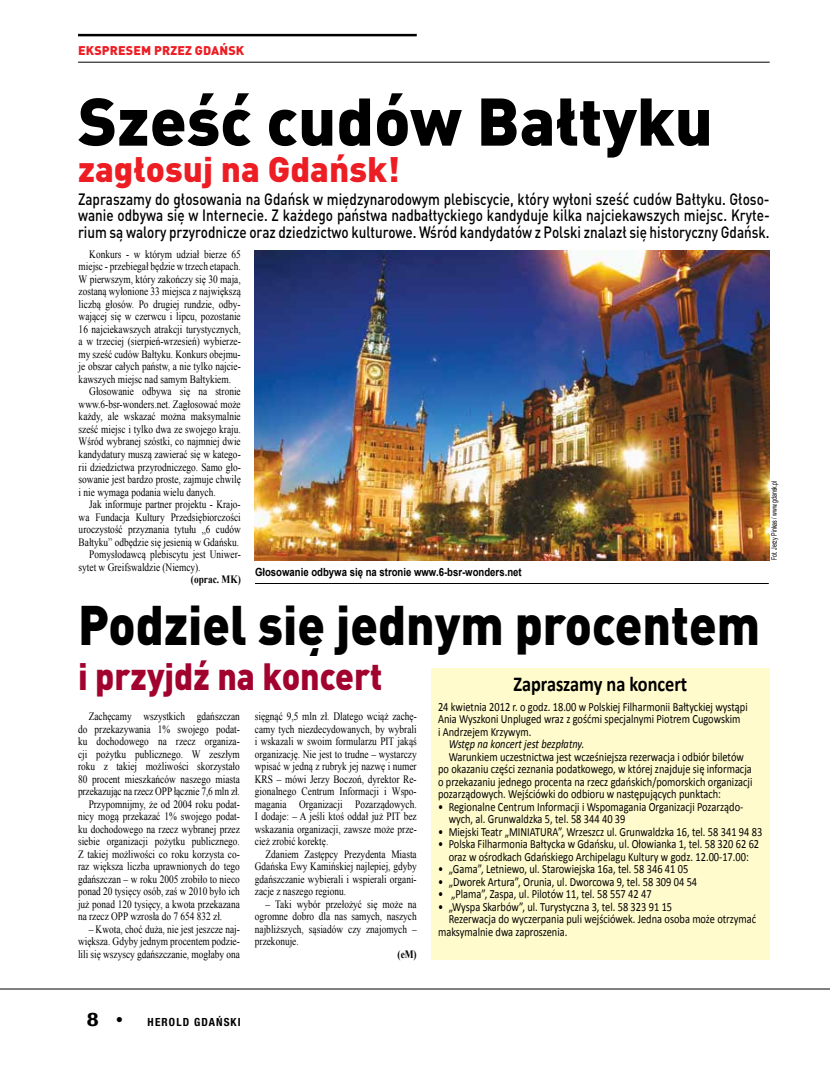
<style>
.page{position:relative;width:830px;height:1067px;background:#fff}
.page>*{position:absolute;margin:0;border:0;box-sizing:border-box;transform-origin:0 0}
.t1{font:900 66.25px "DIN Pro";color:#000}
.t2{font:900 55px "DIN Pro";color:#000;scale:.9 1}
.t3{font:900 37.5px "DIN Pro";color:#a1032e;scale:.9 1}
.t4{font:900 35px "DIN Pro";color:#ed1d24}
.t5{font:700 21.25px "Calibri";color:#000;scale:.86 1}
.t6{font:700 condensed 18.75px "Helvetica Neue LT Pro";color:#000;scale:1.25 1}
.t7{font:500 16.25px/16.2px "DIN Pro";color:#000;text-align:justify;scale:.83 1}
.t8{font:12.5px/12.5px "Calibri";color:#000;scale:.83 1}
.t9{font:italic 12.5px "Calibri";color:#000;scale:.83 1}
.t10{font:900 12.5px "DIN Pro";letter-spacing:.01em;color:#ed1d24}
.t11{font:11.25px/12.5px "Times New Roman";color:#000;text-align:justify;scale:.83 1}
.t12{font:700 11.25px "Arial";color:#000;scale:.85 1}
.t13{font:700 11.25px "Times New Roman";color:#000;scale:.83 1}
.t14{font:700 condensed 11.25px "Helvetica Neue LT Pro";letter-spacing:.1em;color:#000}
.t15{font:7.5px "Arial";color:#000;scale:.7 1}
</style>
<div class="page">
<hr style="left:0;top:988px;width:829px;height:1px;background:#000">
<hr style="left:78px;top:62px;width:691px;height:1px;background:#000">
<hr style="left:78px;top:34px;width:338px;height:2px;background:#000">
<div style="left:431px;top:668px;width:338px;height:291px;background:#fffbcc"></div>
<img style="left:255px;top:250px;width:514px;height:311px">
<hr style="left:255px;top:583px;width:513px;height:1px;background:#000">
<p class="t10" style="left:78px;top:42px;width:168px">ekspresem przez gdańsk</p>
<h1 class="t1" style="left:78px;top:77px;width:636px">Sześć cudów Bałtyku</h1>
<h3 class="t4" style="left:78px;top:145px;width:323px">zagłosuj na Gdańsk!</h3>
<p class="t7" style="left:78px;top:190px;width:834px">Zapraszamy do głosowania na Gdańsk w międzynarodowym plebiscycie, który wyłoni sześć cudów Bałtyku. Głoso&shy;wanie odbywa się w Internecie. Z każdego państwa nadbałtyckiego kandyduje kilka najciekawszych miejsc. Kryte&shy;rium są walory przyrodnicze oraz dziedzictwo kulturowe. Wśród kandydatów z Polski znalazł się historyczny Gdańsk.</p>
<p class="t11" style="left:89px;top:248px;width:184px">Konkurs - w którym udział bierze 65</p>
<p class="t11" style="left:79px;top:260px;width:197px">miejsc - przebiegał będzie w trzech etapach.</p>
<p class="t11" style="left:79px;top:273px;width:197px">W pierwszym, który zakończy się 30 maja,</p>
<p class="t11" style="left:79px;top:285px;width:197px">zostaną wyłonione 33 miejsca z największą</p>
<p class="t11" style="left:79px;top:298px;width:197px">liczbą głosów. Po drugiej rundzie, odby-</p>
<p class="t11" style="left:79px;top:310px;width:197px">wającej się w czerwcu i lipcu, pozostanie</p>
<p class="t11" style="left:79px;top:323px;width:197px">16 najciekawszych atrakcji turystycznych,</p>
<p class="t11" style="left:79px;top:335px;width:197px">a w trzeciej (sierpień-wrzesień) wybierze-</p>
<p class="t11" style="left:79px;top:348px;width:197px">my sześć cudów Bałtyku. Konkurs obejmu-</p>
<p class="t11" style="left:79px;top:360px;width:197px">je obszar całych państw, a nie tylko najcie-</p>
<p class="t11" style="left:79px;top:373px;width:185px">kawszych miejsc nad samym Bałtykiem.</p>
<p class="t11" style="left:89px;top:385px;width:184px">Głosowanie odbywa się na stronie</p>
<p class="t11" style="left:79px;top:398px;width:197px">www.6-bsr-wonders.net. Zagłosować może</p>
<p class="t11" style="left:79px;top:410px;width:197px">każdy, ale wskazać można maksymalnie</p>
<p class="t11" style="left:79px;top:423px;width:197px">sześć miejsc i tylko dwa ze swojego kraju.</p>
<p class="t11" style="left:79px;top:435px;width:197px">Wśród wybranej szóstki, co najmniej dwie</p>
<p class="t11" style="left:79px;top:448px;width:197px">kandydatury muszą zawierać się w katego-</p>
<p class="t11" style="left:79px;top:460px;width:197px">rii dziedzictwa przyrodniczego. Samo gło-</p>
<p class="t11" style="left:79px;top:473px;width:197px">sowanie jest bardzo proste, zajmuje chwilę</p>
<p class="t11" style="left:79px;top:485px;width:166px">i nie wymaga podania wielu danych.</p>
<p class="t11" style="left:89px;top:498px;width:184px">Jak informuje partner projektu - Krajo-</p>
<p class="t11" style="left:79px;top:510px;width:197px">wa Fundacja Kultury Przedsiębiorczości</p>
<p class="t11" style="left:79px;top:523px;width:197px">uroczystość przyznania tytułu „6 cudów</p>
<p class="t11" style="left:79px;top:535px;width:195px">Bałtyku” odbędzie się jesienią w Gdańsku.</p>
<p class="t11" style="left:89px;top:548px;width:184px">Pomysłodawcą plebiscytu jest Uniwer-</p>
<p class="t11" style="left:79px;top:560px;width:148px">sytet w Greifswaldzie (Niemcy).</p>
<p class="t13" style="left:191px;top:571px;width:61px">(oprac. MK)</p>
<p class="t15" style="left:769px;top:560px;width:115px;rotate:-90deg">Fot. Jerzy Pinkas / www.gdansk.pl</p>
<p class="t12" style="left:255px;top:565px;width:315px">Głosowanie odbywa się na stronie www.6-bsr-wonders.net</p>
<h2 class="t2" style="left:78px;top:588px;width:759px">Podziel się jednym procentem</h2>
<h3 class="t3" style="left:78px;top:651px;width:339px">i przyjdź na koncert</h3>
<p class="t11" style="left:89px;top:710px;width:184px">Zachęcamy wszystkich gdańszczan</p>
<p class="t11" style="left:78px;top:722px;width:196px">do przekazywania 1% swojego podat-</p>
<p class="t11" style="left:78px;top:735px;width:196px">ku dochodowego na rzecz organiza-</p>
<p class="t11" style="left:78px;top:747px;width:196px">cji pożytku publicznego. W zeszłym</p>
<p class="t11" style="left:78px;top:760px;width:196px">roku z takiej możliwości skorzystało</p>
<p class="t11" style="left:78px;top:772px;width:196px">80 procent mieszkańców naszego miasta</p>
<p class="t11" style="left:78px;top:785px;width:196px">przekazując na rzecz OPP łącznie 7,6 mln zł.</p>
<p class="t11" style="left:89px;top:797px;width:184px">Przypomnijmy, że od 2004 roku podat-</p>
<p class="t11" style="left:78px;top:810px;width:196px">nicy mogą przekazać 1% swojego podat-</p>
<p class="t11" style="left:78px;top:822px;width:196px">ku dochodowego na rzecz wybranej przez</p>
<p class="t11" style="left:78px;top:835px;width:196px">siebie organizacji pożytku publicznego.</p>
<p class="t11" style="left:78px;top:847px;width:196px">Z takiej możliwości co roku korzysta co-</p>
<p class="t11" style="left:78px;top:860px;width:196px">raz większa liczba uprawnionych do tego</p>
<p class="t11" style="left:78px;top:872px;width:196px">gdańszczan – w roku 2005 zrobiło to nieco</p>
<p class="t11" style="left:78px;top:885px;width:196px">ponad 20 tysięcy osób, zaś w 2010 było ich</p>
<p class="t11" style="left:78px;top:897px;width:196px">już ponad 120 tysięcy, a kwota przekazana</p>
<p class="t11" style="left:78px;top:910px;width:175px">na rzecz OPP wzrosła do 7 654 832 zł.</p>
<p class="t11" style="left:78px;top:922px;width:196px;text-indent:11px">– Kwota, choć duża, nie jest jeszcze naj&shy;większa. Gdyby jednym procentem podzie&shy;lili się wszyscy gdańszczanie, mogłaby ona</p>
<h3 class="t5" style="left:513px;top:670px;width:203px">Zapraszamy na koncert</h3>
<p class="t8" style="left:438px;top:700px;width:374px">24 kwietnia 2012 r. o godz. 18.00 w Polskiej Filharmonii Bałtyckiej wystąpi<br>Ania Wyszkoni Unpluged wraz z gośćmi specjalnymi Piotrem Cugowskim<br>i Andrzejem Krzywym.</p>
<p class="t9" style="left:448px;top:735px;width:165px">Wstęp na koncert jest bezpłatny.</p>
<p class="t8" style="left:438px;top:750px;width:380px;text-indent:11px">Warunkiem uczestnictwa jest wcześniejsza rezerwacja i odbiór biletów po okazaniu części zeznania podatkowego, w której znajduje się informacja o przekazaniu jednego procenta na rzecz gdańskich/pomorskich organizacji pozarządowych. Wejściówki do odbioru w następujących punktach:</p>
<p class="t8" style="left:448px;top:800px;width:356px;text-indent:-11px">• Regionalne Centrum Informacji i Wspomagania Organizacji Pozarządo&shy;wych, al. Grunwaldzka 5, tel. 58 344 40 39</p>
<p class="t8" style="left:438px;top:825px;width:392px">• Miejski Teatr „MINIATURA”, Wrzeszcz ul. Grunwaldzka 16, tel. 58 341 94 83</p>
<p class="t8" style="left:438px;top:838px;width:388px;text-align:center">• Polska Filharmonia Bałtycka w Gdańsku, ul. Ołowianka 1, tel. 58 320 62 62 oraz w ośrodkach Gdańskiego Archipelagu Kultury w godz. 12.00-17.00:</p>
<p class="t8" style="left:438px;top:863px;width:303px">• „Gama”, Letniewo, ul. Starowiejska 16a, tel. 58 346 41 05</p>
<p class="t8" style="left:438px;top:875px;width:313px">• „Dworek Artura”, Orunia, ul. Dworcowa 9, tel. 58 309 04 54</p>
<p class="t8" style="left:438px;top:888px;width:259px">• „Plama”, Zaspa, ul. Pilotów 11, tel. 58 557 42 47</p>
<p class="t8" style="left:438px;top:900px;width:283px">• „Wyspa Skarbów”, ul. Turystyczna 3, tel. 58 323 91 15</p>
<p class="t8" style="left:448px;top:913px;width:372px">Rezerwacja do wyczerpania puli wejściówek. Jedna osoba może otrzymać</p>
<p class="t8" style="left:438px;top:925px;width:157px">maksymalnie dwa zaproszenia.</p>
<p class="t11" style="left:255px;top:709px;width:196px">sięgnąć 9,5 mln zł. Dlatego wciąż zachę&shy;camy tych niezdecydowanych, by wybrali i wskazali w swoim formularzu PIT jakąś organizację. Nie jest to trudne – wystarczy wpisać w jedną z rubryk jej nazwę i numer KRS – mówi Jerzy Boczoń, dyrektor Re&shy;gionalnego Centrum Informacji i Wspo&shy;magania Organizacji Pozarządowych.<br>I dodaje: – A jeśli ktoś oddał już PIT bez wskazania organizacji, zawsze może prze&shy;cież zrobić korektę.</p>
<p class="t11" style="left:255px;top:847px;width:196px;text-indent:11px">Zdaniem Zastępcy Prezydenta Miasta Gdańska Ewy Kamińskiej najlepiej, gdyby gdańszczanie wybierali i wspierali organi&shy;zacje z naszego regionu.</p>
<p class="t11" style="left:255px;top:897px;width:196px;text-indent:11px">– Taki wybór przełożyć się może na ogromne dobro dla nas samych, naszych najbliższych, sąsiadów czy znajomych – przekonuje.</p>
<p class="t13" style="left:397px;top:946px;width:25px">(eM)</p>
<h3 class="t6" style="left:87px;top:1008px;width:30px">8 •</h3>
<p class="t14" style="left:147px;top:1015px;width:94px">HEROLD GDAŃSKI</p>
</div>
